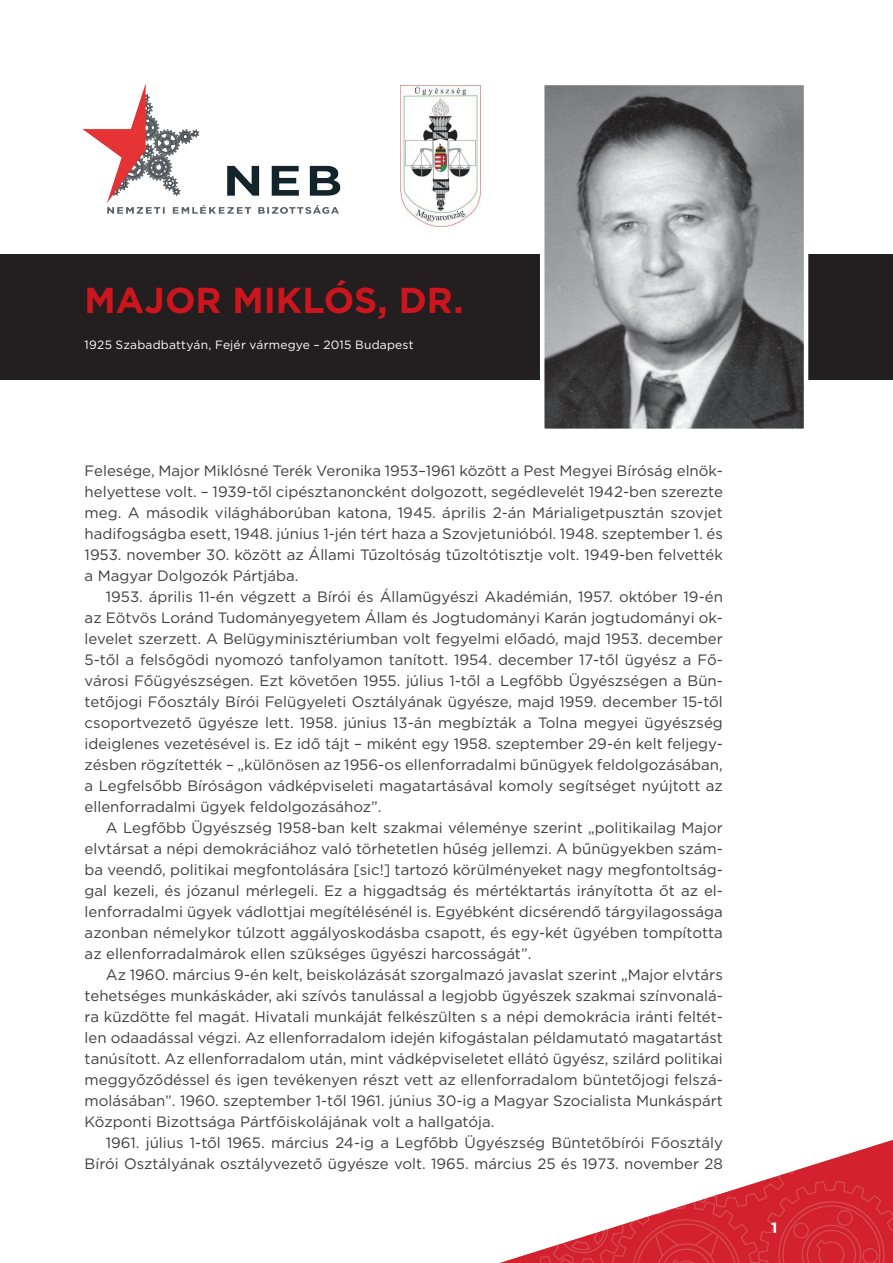
<style>
.page{position:relative;width:893px;height:1263px;background:#fff}
.page>*{position:absolute;margin:0;border:0;box-sizing:border-box;transform-origin:0 0}
.t1{font:700 36px "Gotham";color:#cd151d}
.t2{font:15px/21px "Gotham";color:#3e3e3f;text-align:justify}
.t3{font:700 15px "Gotham";color:#fff}
.t4{font:12px "Gotham";letter-spacing:.015em;color:#fff}
</style>
<div class="page">
<img style="left:500px;top:1140px;width:393px;height:123px">
<div style="left:0;top:254px;width:893px;height:125px;background:#231f20"></div>
<img style="left:82px;top:83px;width:259px;height:131px">
<img style="left:545px;top:86px;width:258px;height:342px">
<div style="left:540px;top:81px;width:268px;height:352px;border:4px solid #fff"></div>
<img style="left:401px;top:85px;width:80px;height:142px">
<h1 class="t1" style="left:85px;top:277px;width:381px">MAJOR MIKLÓS, DR.</h1>
<p class="t4" style="left:85px;top:337px;width:330px">1925 Szabadbattyán, Fejér vármegye – 2015 Budapest</p>
<p class="t2" style="left:85px;top:460px;width:640px">Felesége, Major Miklósné Terék Veronika 1953–1961 között a Pest Megyei Bíróság elnök&shy;helyettese volt. – 1939-től cipésztanoncként dolgozott, segédlevelét 1942-ben szerezte meg. A második világháborúban katona, 1945. április 2-án Márialigetpusztán szovjet hadifogságba esett, 1948. június 1-jén tért haza a Szovjetunióból. 1948. szeptember 1. és 1953. november 30. között az Állami Tűzoltóság tűzoltótisztje volt. 1949-ben felvették a Magyar Dolgozók Pártjába.</p>
<p class="t2" style="left:85px;top:586px;width:640px;text-indent:21px">1953. április 11-én végzett a Bírói és Államügyészi Akadémián, 1957. október 19-én az Eötvös Loránd Tudományegyetem Állam és Jogtudományi Karán jogtudományi ok&shy;levelet szerzett. A Belügyminisztériumban volt fegyelmi előadó, majd 1953. december 5-től a felsőgödi nyomozó tanfolyamon tanított. 1954. december 17-től ügyész a Fő&shy;városi Főügyészségen. Ezt követően 1955. július 1-től a Legfőbb Ügyészségen a Bün&shy;tetőjogi Főosztály Bírói Felügyeleti Osztályának ügyésze, majd 1959. december 15-től csoportvezető ügyésze lett. 1958. június 13-án megbízták a Tolna megyei ügyészség ideiglenes vezetésével is. Ez idő tájt – miként egy 1958. szeptember 29-én kelt feljegy&shy;zésben rögzítették – „különösen az 1956-os ellenforradalmi bűnügyek feldolgozásában, a Legfelsőbb Bíróságon vádképviseleti magatartásával komoly segítséget nyújtott az ellenforradalmi ügyek feldolgozásához”.</p>
<p class="t2" style="left:85px;top:817px;width:640px;text-indent:21px">A Legfőbb Ügyészség 1958-ban kelt szakmai véleménye szerint „politikailag Major elvtársat a népi demokráciához való törhetetlen hűség jellemzi. A bűnügyekben szám&shy;ba veendő, politikai megfontolására [sic!] tartozó körülményeket nagy megfontoltság&shy;gal kezeli, és józanul mérlegeli. Ez a higgadtság és mértéktartás irányította őt az el&shy;lenforradalmi ügyek vádlottjai megítélésénél is. Egyébként dicsérendő tárgyilagossága azonban némelykor túlzott aggályoskodásba csapott, és egy-két ügyében tompította az ellenforradalmárok ellen szükséges ügyészi harcosságát”.</p>
<p class="t2" style="left:85px;top:964px;width:640px;text-indent:21px">Az 1960. március 9-én kelt, beiskolázását szorgalmazó javaslat szerint „Major elvtárs tehetséges munkáskáder, aki szívós tanulással a legjobb ügyészek szakmai színvonalá&shy;ra küzdötte fel magát. Hivatali munkáját felkészülten s a népi demokrácia iránti feltét&shy;len odaadással végzi. Az ellenforradalom idején kifogástalan példamutató magatartást tanúsított. Az ellenforradalom után, mint vádképviseletet ellátó ügyész, szilárd politikai meggyőződéssel és igen tevékenyen részt vett az ellenforradalom büntetőjogi felszá&shy;molásában”. 1960. szeptember 1-től 1961. június 30-ig a Magyar Szocialista Munkáspárt Központi Bizottsága Pártfőiskolájának volt a hallgatója.</p>
<p class="t2" style="left:85px;top:1132px;width:640px;text-align:right">1961. július 1-től 1965. március 24-ig a Legfőbb Ügyészség Büntetőbírói Főosztály<br>Bírói Osztályának osztályvezető ügyésze volt. 1965. március 25 és 1973. november 28</p>
<p class="t3" style="left:771px;top:1218px;width:8px">1</p>
</div>
